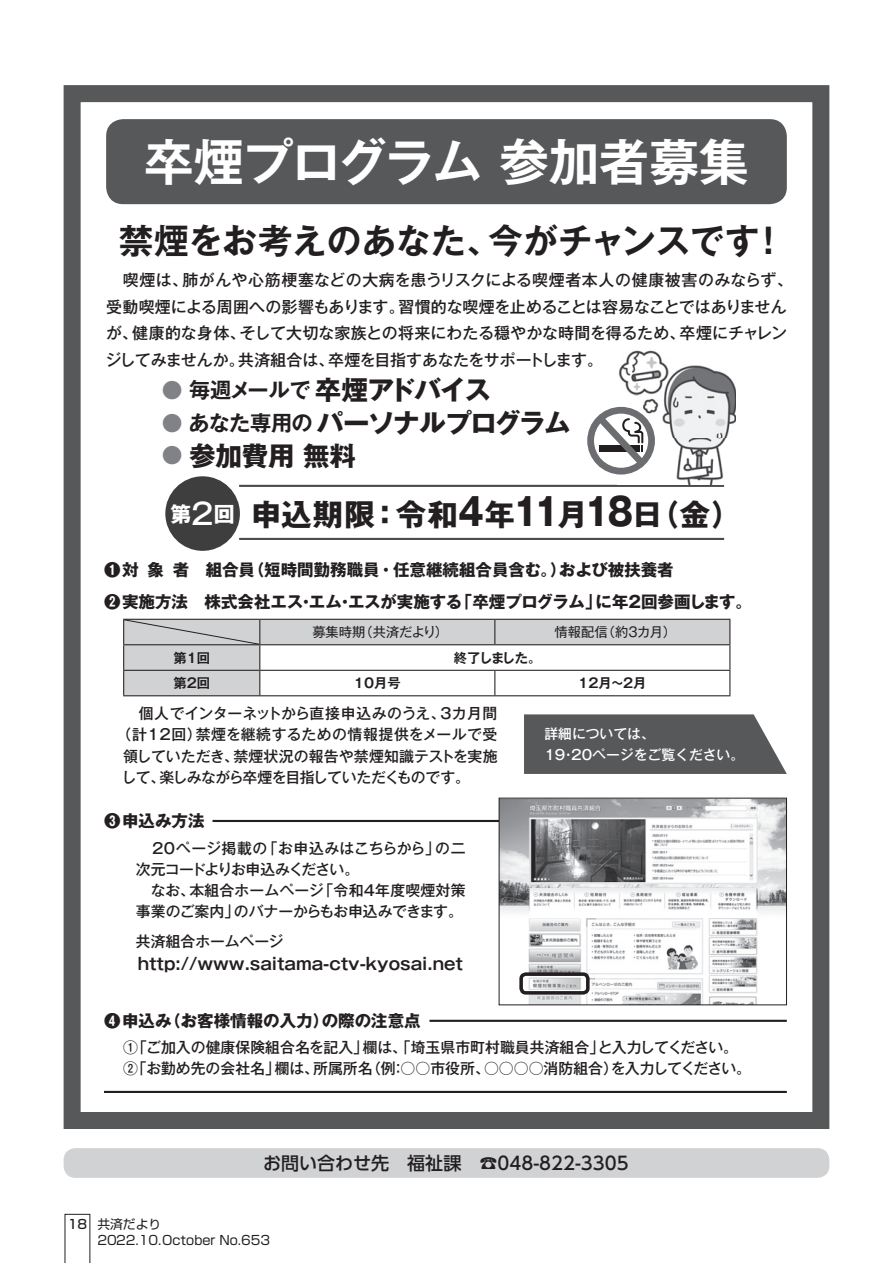
<style>
.page{position:relative;width:893px;height:1263px;background:#fff}
.page>*{position:absolute;margin:0;border:0;box-sizing:border-box;transform-origin:0 0}
.t1{font:49.95px "Gothic MB101 Pro De Bold 90 pv RKSJ H";letter-spacing:-.005em;color:#fff}
.t2{font:34.65px "Gothic MB101 Pro De Bold 90 pv RKSJ H";letter-spacing:-.005em;color:#231f20}
.t3{font:30.3px "Gothic MB101 Pro Bold 90 pv RKSJ H";letter-spacing:.035em;color:#231f20}
.t4{font:26.55px "Gothic MB101 Pro Bold 90 pv RKSJ H";letter-spacing:-.035em;color:#231f20}
.t5{font:26.55px "Gothic MB101 Pro Bold 90 pv RKSJ H";letter-spacing:-.055em;color:#231f20}
.t6{font:18px "UD Shin Go Pro Medium 90 pv RKSJ H";color:#231f20}
.t7{font:16.65px "Gothic MB101 Pro De Bold 90 pv RKSJ H";color:#231f20}
.t8{font:16.5px/32px "Gothic MB101 Pro Bold 90 pv RKSJ H";color:#231f20}
.t9{font:15.9px/26.5px "Gothic MB101 Pro Medium 90 pv RKSJ H";color:#231f20}
.t10{font:14.85px/21.3px "Gothic MB101 Pro Medium 90 pv RKSJ H";color:#231f20}
.t11{font:14.85px "Gothic MB101 Pro Medium 90 pv RKSJ H";letter-spacing:.04em;color:#231f20}
.t12{font:14.85px "Gothic MB101 Pro Medium 90 pv RKSJ H";letter-spacing:-.045em;color:#231f20}
.t13{font:14.85px "Gothic MB101 Pro Medium 90 pv RKSJ H";letter-spacing:.03em;color:#231f20}
.t14{font:14.85px "Gothic MB101 Pro Medium 90 pv RKSJ H";letter-spacing:-.06em;color:#231f20}
.t15{font:13.8px/20.2px "Gothic MB101 Pro Medium 90 pv RKSJ H";color:#fff}
.t16{font:13.35px "Gothic MB101 Pro De Bold 90 pv RKSJ H";color:#231f20}
.t17{font:13.35px "Gothic MB101 Pro Regular 90 pv RKSJ H";color:#231f20}
.t18{font:12.75px/15.9px "Shin Go Pro Regular 90 pv RKSJ H";color:#231f20}
.t19{font:12.75px "Shin Go Pro Medium 90 pv RKSJ H";color:#231f20}
.s1{font-family:"Gothic MB101 Pro De Bold 90 pv RKSJ H";font-size:20.85px;color:#808285}
.s2{font-family:"Gothic MB101 Pro De Bold 90 pv RKSJ H";font-size:21.3px}
.s3{font-size:20.85px;color:#fff}
.s4{font-family:"Gothic MB101 Pro Medium 90 pv RKSJ H";font-size:29.25px;color:#fff}
.s5{font-size:37.95px}
</style>
<div class="page">
<div style="left:64px;top:85px;width:765px;height:1044px;border:17px solid #57585a"></div>
<div style="left:106px;top:119px;width:680px;height:85px;background:#57585a;border-radius:17px"></div>
<div style="left:64px;top:1148px;width:765px;height:30px;background:#d1d2d4;border-radius:12px"></div>
<hr style="left:212px;top:820px;width:574px;height:2px;background:#231f20">
<hr style="left:429px;top:1020px;width:357px;height:2px;background:#231f20">
<hr style="left:104px;top:1091px;width:682px;height:2px;background:#231f20">
<div style="left:165px;top:476px;width:75px;height:75px;background:#3e3e3f;border-radius:50%"></div>
<hr style="left:239px;top:538px;width:485px;height:2px;background:#4b4c4d">
<hr style="left:239px;top:485px;width:485px;height:2px;background:#4b4c4d">
<svg style="left:524px;top:714px;width:262px;height:60px;background:#626365"></svg>
<svg style="left:260px;top:620px;width:469px;height:75px"></svg>
<hr style="left:123px;top:619px;width:137px;height:1px;background:#231f20">
<hr style="left:260px;top:619px;width:235px;height:1px;background:#231f20">
<hr style="left:495px;top:619px;width:235px;height:1px;background:#231f20">
<svg style="left:494px;top:620px;width:1px;height:24px"></svg>
<hr style="left:260px;top:644px;width:235px;height:1px;background:#231f20">
<hr style="left:495px;top:644px;width:235px;height:1px;background:#231f20">
<hr style="left:260px;top:670px;width:235px;height:1px;background:#231f20">
<hr style="left:495px;top:670px;width:235px;height:1px;background:#231f20">
<svg style="left:494px;top:671px;width:1px;height:24px"></svg>
<svg style="left:729px;top:620px;width:1px;height:75px"></svg>
<hr style="left:123px;top:695px;width:607px;height:1px;background:#231f20">
<svg style="left:123px;top:620px;width:137px;height:75px;background:#c7c8ca"></svg>
<img style="left:501px;top:800px;width:283px;height:203px">
<div style="left:519px;top:972px;width:70px;height:23px;border:4px solid #231f20;border-radius:5px"></div>
<img style="left:619px;top:350px;width:116px;height:135px">
<svg style="left:587px;top:407px;width:68px;height:68px"></svg>
<svg style="left:65px;top:1214px;width:25px;height:49px"></svg>
<h1 class="t1" style="left:144px;top:143px;width:607px">卒煙プログラム 参加者募集</h1>
<h2 class="t2" style="left:119px;top:228px;width:668px">禁煙をお考えのあなた、今がチャンスです！</h2>
<p class="t9" style="left:105px;top:269px;width:689px">　喫煙は、肺がんや心筋梗塞などの大病を患うリスクによる喫煙者本人の健康被害のみならず、受動喫煙による周囲への影響もあります。習慣的な喫煙を止めることは容易なことではありませんが、健康的な身体、そして大切な家族との将来にわたる穏やかな時間を得るため、卒煙にチャレンジしてみませんか。共済組合は、卒煙を目指すあなたをサポートします。</p>
<h3 class="t4" style="left:162px;top:380px;width:331px"><span class="s1">●</span> <span class="s2">毎週メールで</span>卒煙アドバイス</h3>
<h3 class="t5" style="left:162px;top:413px;width:410px"><span class="s1">●</span> <span class="s2">あなた専用の</span>パーソナルプログラム</h3>
<h3 class="t4" style="left:162px;top:446px;width:196px"><span class="s1">●</span> 参加費用 無料</h3>
<h3 class="t3" style="left:170px;top:503px;width:572px"><span class="s3">第</span><span class="s4">2</span><span class="s3">回</span> 申込期限：令和<span class="s5">4</span>年<span class="s5">11</span>月<span class="s5">18</span>日（金）</h3>
<p class="t8" style="left:104px;top:556px;width:649px">❶対 象 者　組合員（短時間勤務職員・任意継続組合員含む。）および被扶養者<br>❷実施方法　株式会社エス・エム・エスが実施する「卒煙プログラム」に年２回参画します。</p>
<p class="t17" style="left:312px;top:627px;width:137px">募集時期（共済だより）</p>
<p class="t17" style="left:554px;top:627px;width:123px">情報配信（約3カ月）</p>
<p class="t16" style="left:173px;top:653px;width:38px">第１回</p>
<p class="t16" style="left:454px;top:653px;width:89px">終了しました。</p>
<p class="t16" style="left:173px;top:678px;width:38px">第2回</p>
<p class="t16" style="left:354px;top:678px;width:48px">10月号</p>
<p class="t16" style="left:578px;top:678px;width:70px">12月～2月</p>
<p class="t10" style="left:123px;top:705px;width:376px">　個人でインターネットから直接申込みのうえ、３カ月間</p>
<p class="t11" style="left:116px;top:729px;width:382px">（計12回）禁煙を継続するための情報提供をメールで受</p>
<p class="t10" style="left:123px;top:747px;width:376px">領していただき、禁煙状況の報告や禁煙知識テストを実施</p>
<p class="t12" style="left:121px;top:772px;width:350px">して、楽しみながら卒煙を目指していただくものです。</p>
<p class="t8" style="left:104px;top:807px;width:102px">❸申込み方法</p>
<p class="t13" style="left:121px;top:842px;width:346px">　　20ページ掲載の「お申込みはこちらから」の二</p>
<p class="t14" style="left:136px;top:864px;width:225px">次元コードよりお申込みください。</p>
<p class="t10" style="left:121px;top:882px;width:346px">　　なお、本組合ホームページ「令和4年度喫煙対策</p>
<p class="t10" style="left:136px;top:903px;width:328px">事業のご案内」のバナーからもお申込みできます。</p>
<p class="t10" style="left:121px;top:933px;width:164px">　共済組合ホームページ</p>
<p class="t7" style="left:138px;top:958px;width:327px">http://www.saitama-ctv-kyosai.net</p>
<p class="t8" style="left:104px;top:1007px;width:318px">❹申込み（お客様情報の入力）の際の注意点</p>
<p class="t15" style="left:544px;top:726px;width:201px">詳細については、<br>19・20ページをご覧ください。</p>
<p class="t10" style="left:123px;top:1039px;width:629px">①「ご加入の健康保険組合名を記入」欄は、「埼玉県市町村職員共済組合」と入力してください。<br>②「お勤め先の会社名」欄は、所属所名（例：○○市役所、○○○○消防組合）を入力してください。</p>
<p class="t6" style="left:263px;top:1156px;width:367px">お問い合わせ先　福祉課　☎048-822-3305</p>
<p class="t19" style="left:68px;top:1220px;width:21px">18</p>
<p class="t18" style="left:97px;top:1218px;width:174px">共済だより<br>2022.10.October No.653</p>
</div>
